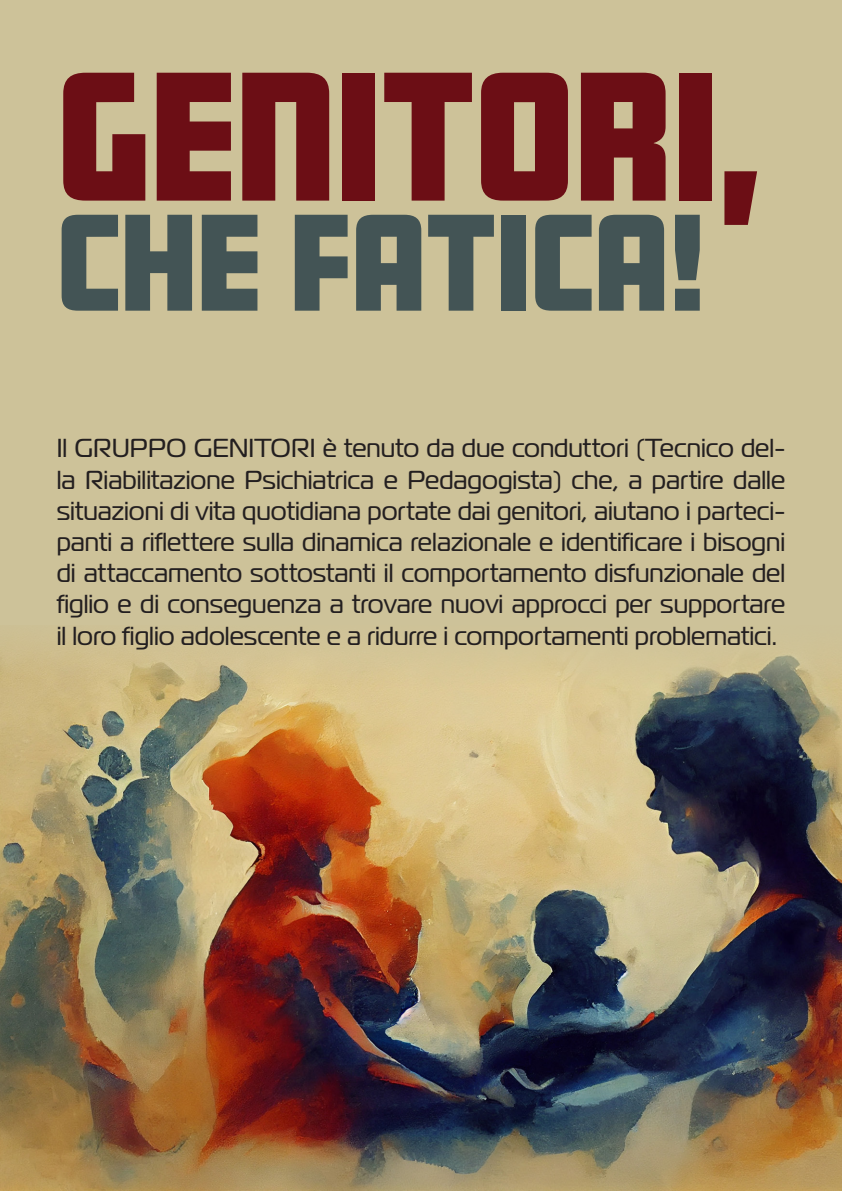
<style>
.page{position:relative;width:842px;height:1191px;background:#fff}
.page>*{position:absolute;margin:0;border:0;box-sizing:border-box;transform-origin:0 0}
.t1{font:900 160px "Amboy";color:#6c0e15}
.t2{font:900 120px "Amboy";color:#435455}
.t3{font:26px/31.2px "Magistral";color:#231f20;text-align:justify}
</style>
<div class="page">
<div style="left:0;top:0;width:842px;height:724px;background:#cdc299"></div>
<img style="left:0;top:637px;width:842px;height:554px">
<p class="t1" style="left:57px;top:44px;width:707px">GENITORI,</p>
<p class="t2" style="left:57px;top:193px;width:650px">CHE FATICA!</p>
<p class="t3" style="left:57px;top:432px;width:730px">Il GRUPPO GENITORI è tenuto da due conduttori (Tecnico del&shy;la Riabilitazione Psichiatrica e Pedagogista) che, a partire dalle situazioni di vita quotidiana portate dai genitori, aiutano i parteci&shy;panti a riflettere sulla dinamica relazionale e identificare i bisogni di attaccamento sottostanti il comportamento disfunzionale del figlio e di conseguenza a trovare nuovi approcci per supportare il loro figlio adolescente e a ridurre i comportamenti problematici.</p>
</div>
